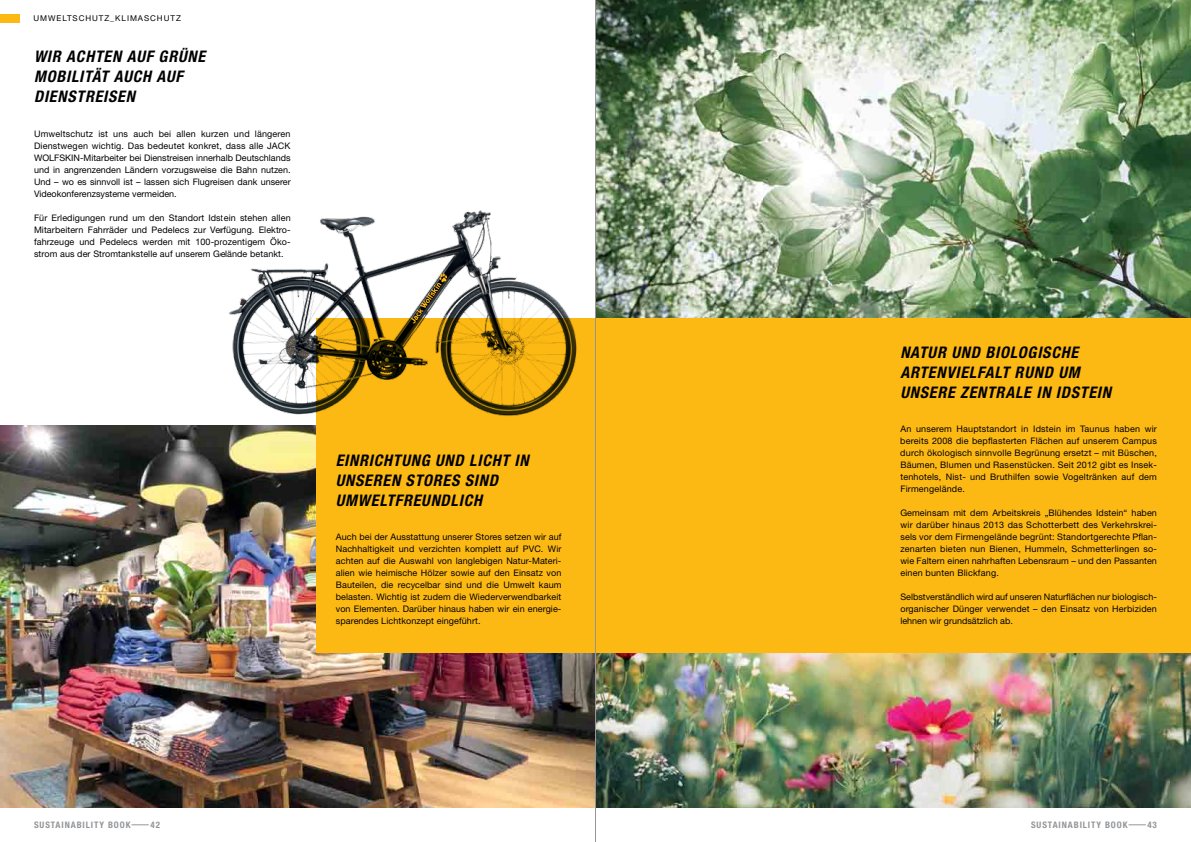
<style>
.page{position:relative;width:1191px;height:842px;background:#fff}
.page>*{position:absolute;margin:0;border:0;box-sizing:border-box;transform-origin:0 0}
.t1{font:italic 700 condensed 16px "Helvetica Neue LT Std";letter-spacing:.05em;color:#000}
.t2{font:italic 700 condensed 16px/20px "Helvetica Neue LT Pro";letter-spacing:.05em;color:#000}
.t3{font:9px/12px "Helvetica Neue LT Pro";letter-spacing:.01em;color:#000;text-align:justify}
.t4{font:700 condensed 9px "Helvetica Neue LT Pro";letter-spacing:.1em;color:#939598}
.t5{font:8px "Helvetica Neue LT Pro";color:#000}
</style>
<div class="page">
<img style="left:596px;top:653px;width:595px;height:155px">
<img style="left:596px;top:0;width:595px;height:318px">
<img style="left:0;top:426px;width:595px;height:382px">
<div style="left:317px;top:318px;width:874px;height:335px;background:#fdb913"></div>
<img style="left:229px;top:210px;width:348px;height:213px">
<svg style="left:411px;top:272px;width:36px;height:52px"></svg>
<hr style="left:595px;top:0;width:1px;height:842px;background:#939598">
<svg style="left:131px;top:824px;width:18px;height:1px"></svg>
<svg style="left:1128px;top:824px;width:17px;height:1px"></svg>
<div style="left:0;top:14px;width:20px;height:9px;background:#fdb913"></div>
<p class="t5" style="left:33px;top:13px;width:14px">Umweltschutz</p>
<p class="t5" style="left:110px;top:13px;width:19px">_Klimaschutz</p>
<h1 class="t2" style="left:34px;top:47px;width:173px">WIR ACHTEN AUF GRÜNE<br>MOBILITÄT AUCH AUF<br>DIENSTREISEN</h1>
<p class="t3" style="left:34px;top:128px;width:258px;text-align:left">Umweltschutz ist uns auch bei allen kurzen und längeren<br>Dienstwegen wichtig. Das bedeutet konkret, dass alle Jack<br>Wolfskin</p>
<p class="t3" style="left:34px;top:152px;width:258px;text-indent:46px">-Mitarbeiter bei Dienstreisen innerhalb Deutschlands und in angrenzenden Ländern vorzugsweise die Bahn nutzen.<br>Und – wo es sinnvoll ist – lassen sich Flugreisen dank unserer Videokonferenzsysteme vermeiden.</p>
<p class="t3" style="left:34px;top:212px;width:258px">Für Erledigungen rund um den Standort Idstein stehen allen Mitarbeitern Fahrräder und Pedelecs zur Verfügung. Elektro&shy;fahrzeuge und Pedelecs werden mit 100-prozentigem Öko&shy;strom aus der Stromtankstelle auf unserem Gelände betankt.</p>
<h1 class="t1" style="left:336px;top:450px;width:17px">EINRI</h1>
<h1 class="t1" style="left:374px;top:450px;width:150px">CHTUNG UND LICHT IN</h1>
<h1 class="t1" style="left:336px;top:470px;width:20px">UNSEREN</h1>
<h1 class="t1" style="left:405px;top:470px;width:19px">STORES</h1>
<h1 class="t1" style="left:465px;top:470px;width:10px">SIND</h1>
<h1 class="t1" style="left:336px;top:490px;width:60px">UMWELTFRE</h1>
<h1 class="t1" style="left:421px;top:490px;width:63px">UNDLICH</h1>
<p class="t3" style="left:336px;top:531px;width:227px">Auch bei der Ausstattung unserer Stores setzen wir auf Nachhaltigkeit und verzichten komplett auf PVC. Wir achten auf die Auswahl von langlebigen Natur-Materi&shy;alien wie heimische Hölzer sowie auf den Einsatz von Bauteilen, die recycelbar sind und die Umwelt kaum belasten. Wichtig ist zudem die Wiederverwendbarkeit von Elementen. Darüber hinaus haben wir ein energie&shy;sparendes Lichtkonzept eingeführt.</p>
<h1 class="t1" style="left:900px;top:342px;width:127px">NATUR UND BIOLOGIS</h1>
<h1 class="t1" style="left:1051px;top:342px;width:20px">CHE</h1>
<h1 class="t1" style="left:900px;top:362px;width:20px">ARTEN</h1>
<h1 class="t1" style="left:946px;top:362px;width:135px">VIELFA LT RUND UM</h1>
<h1 class="t1" style="left:900px;top:382px;width:20px">UNSERE</h1>
<h1 class="t1" style="left:960px;top:382px;width:10px">ZENTRA</h1>
<h1 class="t1" style="left:1015px;top:382px;width:56px">LE IN IDSTEIN</h1>
<p class="t3" style="left:900px;top:423px;width:258px">An unserem Hauptstandort in Idstein im Taunus haben wir bereits 2008 die bepflasterten Flächen auf unserem Campus durch ökologisch sinnvolle Begrünung ersetzt – mit Büschen, Bäumen, Blumen und Rasenstücken. Seit 2012 gibt es Insek&shy;tenhotels, Nist- und Bruthilfen sowie Vogeltränken auf dem Firmengelände.</p>
<p class="t3" style="left:900px;top:507px;width:258px">Gemeinsam mit dem Arbeitskreis „Blühendes Idstein“ haben wir darüber hinaus 2013 das Schotterbett des Verkehrskrei&shy;sels vor dem Firmengelände begrünt: Standortgerechte Pflan&shy;zenarten bieten nun Bienen, Hummeln, Schmetterlingen so&shy;wie Faltern einen nahrhaften Lebensraum – und den Passanten einen bunten Blickfang.</p>
<p class="t3" style="left:900px;top:591px;width:258px">Selbstverständlich wird auf unseren Naturflächen nur biologisch&shy;organischer Dünger verwendet – den Einsatz von Herbiziden lehnen wir grundsätzlich ab.</p>
<p class="t4" style="left:34px;top:819px;width:98px">SUSTAINABILITY BOOK</p>
<p class="t4" style="left:151px;top:819px;width:11px">42</p>
<p class="t4" style="left:1031px;top:819px;width:98px">SUSTAINABILITY BOOK</p>
<p class="t4" style="left:1147px;top:819px;width:11px">43</p>
</div>
